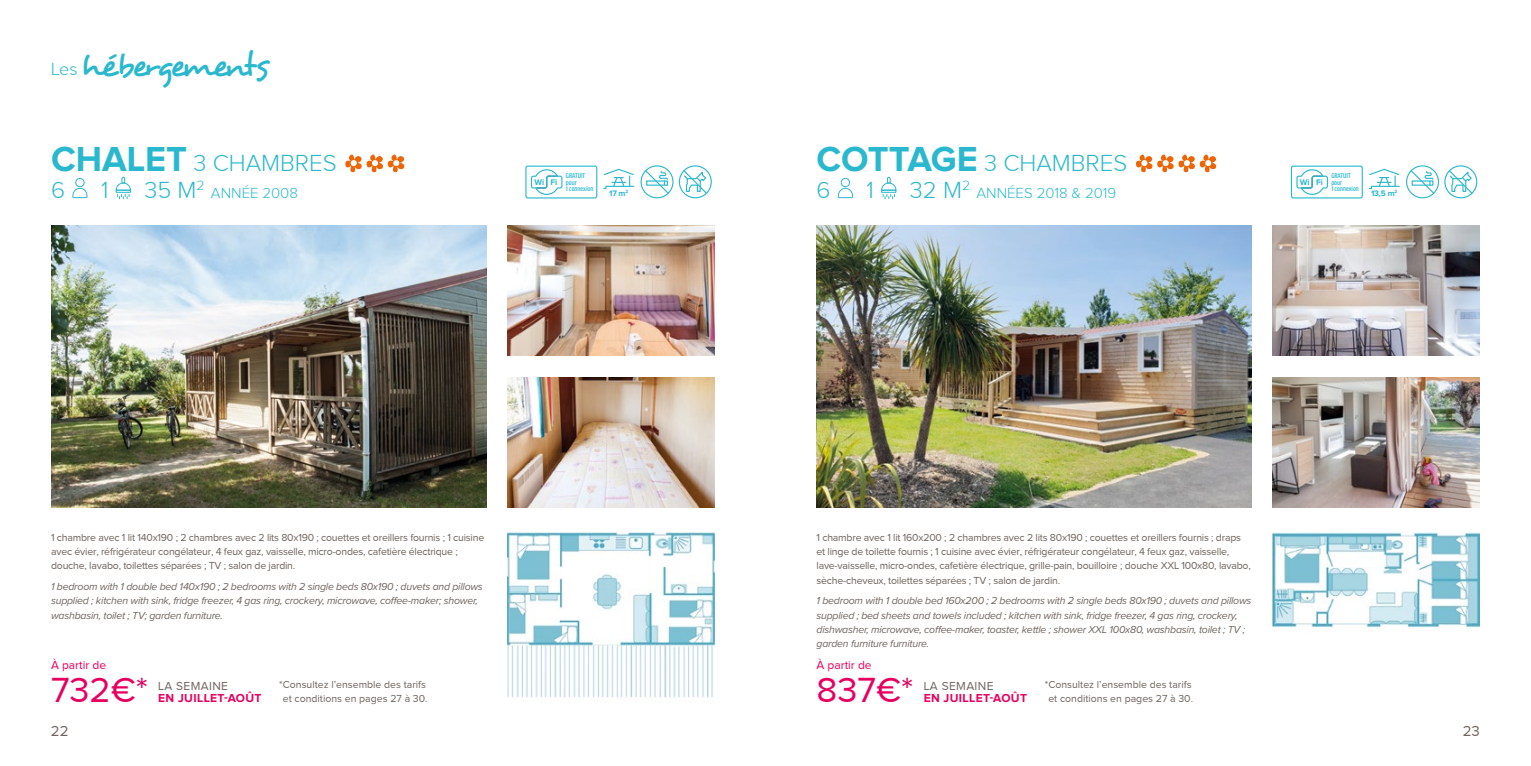
<style>
.page{position:relative;width:1531px;height:766px;background:#fff}
.page>*{position:absolute;margin:0;border:0;box-sizing:border-box;transform-origin:0 0}
.t1{font:36px "Proxima Nova";color:#e60060}
.t2{font:34.5px "Desyrel";letter-spacing:-.075em;color:#29b8ce}
.t3{font:300 24px/27px "Proxima Nova";color:#29b8ce}
.t4{font:300 15px "Proxima Nova";color:#29b8ce}
.t5{font:15px "Proxima Nova";color:#70655e}
.t6{font:700 12px "Proxima Nova";letter-spacing:.03em;color:#e60060}
.t7{font:12px "Proxima Nova";color:#e60060}
.t8{font:12px "Proxima Nova";letter-spacing:.03em;color:#70655e}
.t9{font:10.5px/14.2px "Proxima Nova";letter-spacing:-.02em;color:#70655e}
.t10{font:italic 10.5px/14.2px "Proxima Nova";letter-spacing:-.02em;color:#70655e}
.t11{font:10.5px/14.2px "Proxima Nova";color:#70655e;text-align:center}
.t12{font:700 8.4px "Proxima Nova";color:#29b8ce}
.t13{font:700 8.25px "Proxima Nova";color:#29b8ce}
.t14{font:500 condensed 7.35px/6.6px "Good Headline Pro";color:#29b8ce}
.s1{font-family:"Proxima Nova";font-weight:300;font-size:18px}
.s2{font-weight:700;font-size:36px}
</style>
<div class="page">
<svg style="left:1136px;top:154px;width:80px;height:18px"></svg>
<svg style="left:837px;top:187px;width:16px;height:12px"></svg>
<div style="left:841px;top:178px;width:9px;height:9px;border:1px solid #29b8ce;border-radius:50%"></div>
<svg style="left:881px;top:176px;width:16px;height:23px"></svg>
<img style="left:816px;top:225px;width:435px;height:282px">
<img style="left:1273px;top:225px;width:207px;height:131px">
<img style="left:1273px;top:377px;width:207px;height:130px">
<img style="left:1273px;top:532px;width:207px;height:96px">
<img style="left:51px;top:225px;width:435px;height:282px">
<img style="left:507px;top:225px;width:207px;height:131px">
<img style="left:507px;top:377px;width:207px;height:130px">
<img style="left:507px;top:532px;width:207px;height:166px">
<svg style="left:345px;top:154px;width:59px;height:18px"></svg>
<svg style="left:72px;top:187px;width:16px;height:12px"></svg>
<div style="left:75px;top:178px;width:10px;height:9px;border:1px solid #29b8ce;border-radius:50%"></div>
<svg style="left:115px;top:176px;width:16px;height:23px"></svg>
<svg style="left:530px;top:169px;width:33px;height:26px"></svg>
<div style="left:525px;top:165px;width:72px;height:33px;border:1px solid #29b8ce;border-radius:2px"></div>
<div style="left:640px;top:165px;width:33px;height:33px;border:1px solid #29b8ce;border-radius:50%"></div>
<svg style="left:644px;top:169px;width:26px;height:26px"></svg>
<div style="left:679px;top:165px;width:33px;height:33px;border:1px solid #29b8ce;border-radius:50%"></div>
<svg style="left:682px;top:169px;width:26px;height:26px"></svg>
<svg style="left:603px;top:168px;width:32px;height:21px"></svg>
<svg style="left:1296px;top:169px;width:32px;height:26px"></svg>
<div style="left:1291px;top:165px;width:72px;height:33px;border:1px solid #29b8ce;border-radius:2px"></div>
<div style="left:1406px;top:165px;width:33px;height:33px;border:1px solid #29b8ce;border-radius:50%"></div>
<svg style="left:1409px;top:169px;width:26px;height:26px"></svg>
<div style="left:1444px;top:165px;width:33px;height:33px;border:1px solid #29b8ce;border-radius:50%"></div>
<svg style="left:1448px;top:169px;width:25px;height:26px"></svg>
<svg style="left:1368px;top:168px;width:32px;height:21px"></svg>
<h2 class="t2" style="left:51px;top:44px;width:219px"><span class="s1">Les</span> hébergements</h2>
<h3 class="t3" style="left:51px;top:150px;width:287px"><span class="s2">CHALET</span> 3 CHAMBRES<br>6</h3>
<h3 class="t3" style="left:101px;top:177px;width:9px">1</h3>
<h3 class="t3" style="left:144px;top:177px;width:62px">35 M<sup>2</sup></h3>
<h3 class="t4" style="left:211px;top:185px;width:89px">ANNÉE 2008</h3>
<p class="t12" style="left:534px;top:177px;width:25px">Wi Fi</p>
<p class="t14" style="left:566px;top:172px;width:29px">GRATUIT pour<br>1 connexion</p>
<p class="t13" style="left:609px;top:188px;width:21px">17 m<sup>2</sup></p>
<p class="t9" style="left:51px;top:530px;width:435px">1 chambre avec 1 lit 140x190 ; 2 chambres avec 2 lits 80x190 ; couettes et oreillers fournis ; 1 cuisine avec évier, réfrigérateur congélateur, 4 feux gaz, vaisselle, micro-ondes, cafetière électrique ; douche, lavabo, toilettes séparées ; TV ; salon de jardin.</p>
<p class="t10" style="left:51px;top:579px;width:433px">1 bedroom with 1 double bed 140x190 ; 2 bedrooms with 2 single beds 80x190 ; duvets and pillows supplied ; kitchen with sink, fridge freezer, 4 gas ring, crockery, microwave, coffee-maker; shower, washbasin, toilet ; TV; garden furniture.</p>
<p class="t7" style="left:51px;top:658px;width:57px">À partir de</p>
<h1 class="t1" style="left:51px;top:670px;width:99px">732€*</h1>
<p class="t8" style="left:158px;top:679px;width:71px">LA SEMAINE</p>
<p class="t6" style="left:158px;top:691px;width:105px">EN JUILLET-AOÛT</p>
<p class="t11" style="left:279px;top:677px;width:150px">*Consultez l’ensemble des tarifs et conditions en pages 27 à 30.</p>
<h3 class="t3" style="left:816px;top:150px;width:312px"><span class="s2">COTTAGE</span> 3 CHAMBRES<br>6</h3>
<h3 class="t3" style="left:866px;top:177px;width:9px">1</h3>
<h3 class="t3" style="left:910px;top:177px;width:62px">32 M<sup>2</sup></h3>
<h3 class="t4" style="left:976px;top:185px;width:141px">ANNÉES 2018 &amp; 2019</h3>
<p class="t12" style="left:1300px;top:177px;width:25px">Wi Fi</p>
<p class="t14" style="left:1331px;top:172px;width:29px">GRATUIT pour<br>1 connexion</p>
<p class="t13" style="left:1371px;top:188px;width:28px">13,5 m<sup>2</sup></p>
<p class="t9" style="left:816px;top:530px;width:436px">1 chambre avec 1 lit 160x200 ; 2 chambres avec 2 lits 80x190 ; couettes et oreillers fournis ; draps et linge de toilette fournis ; 1 cuisine avec évier, réfrigérateur congélateur, 4 feux gaz, vaisselle, lave-vaisselle, micro-ondes, cafetière électrique, grille-pain, bouilloire ; douche XXL 100x80, lavabo, sèche-cheveux, toilettes séparées ; TV ; salon de jardin.</p>
<p class="t10" style="left:816px;top:593px;width:436px">1 bedroom with 1 double bed 160x200 ; 2 bedrooms with 2 single beds 80x190 ; duvets and pillows supplied ; bed sheets and towels included ; kitchen with sink, fridge freezer, 4 gas ring, crockery, dishwasher, microwave, coffee-maker, toaster, kettle ; shower XXL 100x80, washbasin, toilet ; TV ; garden furniture furniture.</p>
<p class="t7" style="left:816px;top:658px;width:57px">À partir de</p>
<h1 class="t1" style="left:816px;top:670px;width:98px">837€*</h1>
<p class="t8" style="left:924px;top:679px;width:71px">LA SEMAINE</p>
<p class="t6" style="left:924px;top:691px;width:105px">EN JUILLET-AOÛT</p>
<p class="t11" style="left:1045px;top:677px;width:150px">*Consultez l’ensemble des tarifs et conditions en pages 27 à 30.</p>
<h3 class="t5" style="left:51px;top:722px;width:19px">22</h3>
<h3 class="t5" style="left:1463px;top:722px;width:19px">23</h3>
</div>
